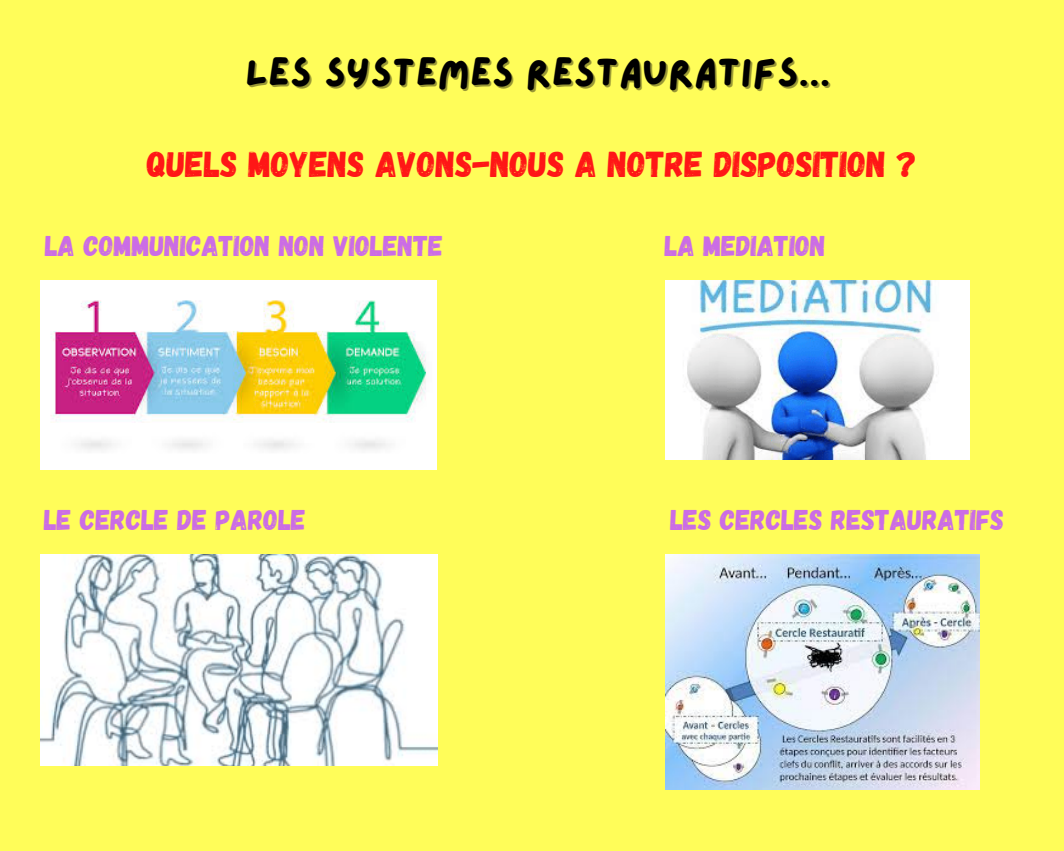
<style>
.page{position:relative;width:1064px;height:851px;background:#fff}
.page>*{position:absolute;margin:0;border:0;box-sizing:border-box;transform-origin:0 0}
.t1{font:40.5px "Lazydog";color:#000}
.t2{font:36px "Gagalin";color:#ff1616}
.t3{font:28.5px "Gagalin";color:#cb6ce6}
</style>
<div class="page">
<div style="left:0;top:0;width:1063px;height:850px;background:#fffd59"></div>
<img style="left:41px;top:280px;width:395px;height:189px">
<img style="left:665px;top:280px;width:303px;height:179px">
<img style="left:41px;top:554px;width:396px;height:211px">
<img style="left:665px;top:554px;width:313px;height:235px">
<h1 class="t1" style="left:245px;top:53px;width:587px">LES SYSTEMES RESTAURATIFS...</h1>
<p class="t2" style="left:147px;top:141px;width:771px">QUELS MOYENS AVONS-NOUS A NOTRE DISPOSITION ?</p>
<p class="t3" style="left:45px;top:227px;width:399px">LA COMMUNICATION NON VIOLENTE</p>
<p class="t3" style="left:664px;top:227px;width:162px">LA MEDIATION</p>
<p class="t3" style="left:44px;top:501px;width:263px">LE CERCLE DE PAROLE</p>
<p class="t3" style="left:670px;top:501px;width:335px">LES CERCLES RESTAURATIFS</p>
</div>
